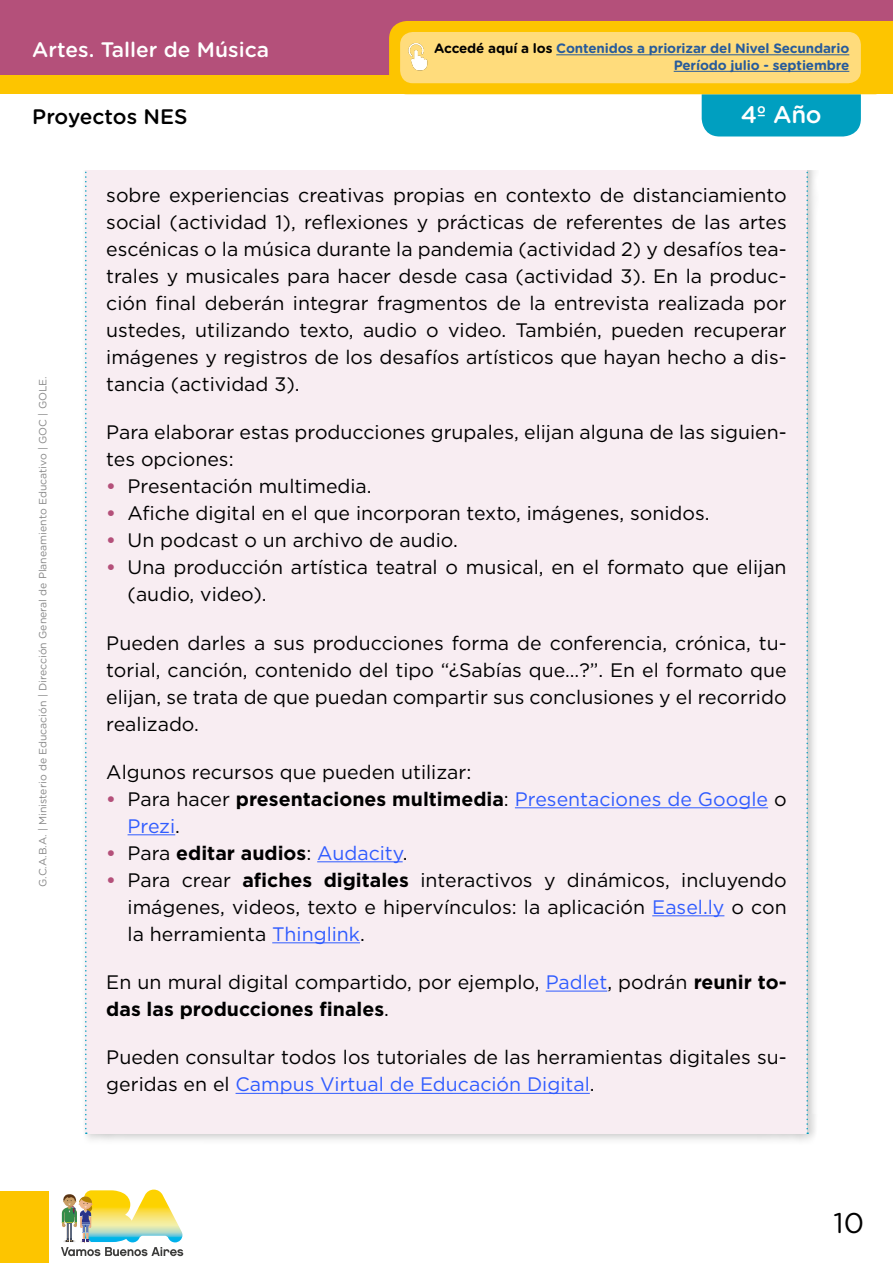
<style>
.page{position:relative;width:893px;height:1263px;background:#fff}
.page>*{position:absolute;margin:0;border:0;box-sizing:border-box;transform-origin:0 0}
.t1{font:28.5px "Gotham Rounded";color:#000}
.t2{font:500 24px "Gotham Rounded";color:#fff}
.t3{font:500 21px "Gotham Rounded";color:#fff}
.t4{font:500 21px "Gotham Rounded";color:#000}
.t5{font:19.5px/27px "Gotham";color:#000}
.t6{font:19.5px/27px "Gotham";letter-spacing:-.01em;color:#305cff}
.t7{font:700 19.5px "Gotham";color:#000}
.t8{font:700 13.5px/16.5px "Gotham Rounded";letter-spacing:-.01em;color:#275b9b;text-align:right}
.t9{font:10.5px "Gotham Rounded";color:#878787}
.s1{color:#000}
.s2{font-weight:700;color:#b4507a}
.s3{font-weight:700;color:#000}
.s4{color:#b4507a}
.s5{font-weight:400}
.s6{font-weight:400;color:#305cff}
.s7{font-weight:700}
.s8{color:#305cff}
</style>
<div class="page">
<div style="left:0;top:0;width:893px;height:78px;background:#b4507a"></div>
<div style="left:0;top:1191px;width:48px;height:72px;background:#fdc500"></div>
<svg style="left:61px;top:1189px;width:122px;height:67px"></svg>
<div style="left:0;top:75px;width:893px;height:19px;background:#fdc500"></div>
<svg style="left:389px;top:21px;width:504px;height:115px"></svg>
<div style="left:400px;top:32px;width:461px;height:51px;background:#ffdc7c;border-radius:13px"></div>
<img style="left:400px;top:33px;width:28px;height:48px">
<hr style="left:556px;top:54px;width:293px;height:1px;background:#275b9b">
<hr style="left:674px;top:71px;width:175px;height:1px;background:#275b9b">
<div style="left:80px;top:158px;width:738px;height:986px;background:#000;opacity:.22"></div>
<div style="left:85px;top:170px;width:723px;height:964px;background:#f8edf2"></div>
<hr style="left:515px;top:807px;width:253px;height:1px;background:#305cff">
<hr style="left:128px;top:834px;width:47px;height:1px;background:#305cff">
<hr style="left:317px;top:861px;width:86px;height:1px;background:#305cff">
<hr style="left:652px;top:915px;width:72px;height:1px;background:#305cff">
<hr style="left:272px;top:942px;width:88px;height:1px;background:#305cff">
<hr style="left:546px;top:990px;width:61px;height:1px;background:#305cff">
<hr style="left:236px;top:1093px;width:354px;height:1px;background:#305cff">
<div style="left:66px;top:155px;width:762px;height:15px;background:#fff"></div>
<p class="t3" style="left:32px;top:35px;width:238px">Artes. Taller de Música</p>
<p class="t4" style="left:32px;top:101px;width:157px">Proyectos NES</p>
<p class="t8" style="left:434px;top:40px;width:417px"><span class="s1">Accedé aquí a los</span> Contenidos a priorizar del Nivel Secundario<br>Período julio - septiembre</p>
<p class="t2" style="left:741px;top:97px;width:82px">4º Año</p>
<p class="t9" style="left:36px;top:887px;width:512px;rotate:-90deg">G.C.A.B.A. | Ministerio de Educación | Dirección General de Planeamiento Educativo | GOC | GOLE.</p>
<p class="t5" style="left:106px;top:181px;width:682px;text-align:justify">sobre experiencias creativas propias en contexto de distanciamiento social (actividad 1), reflexiones y prácticas de referentes de las artes escénicas o la música durante la pandemia (actividad 2) y desafíos tea&shy;trales y musicales para hacer desde casa (actividad 3). En la produc&shy;ción final deberán integrar fragmentos de la entrevista realizada por ustedes, utilizando texto, audio o video. También, pueden recuperar imágenes y registros de los desafíos artísticos que hayan hecho a dis&shy;tancia (actividad 3).</p>
<p class="t5" style="left:106px;top:418px;width:682px">Para elaborar estas producciones grupales, elijan alguna de las siguien&shy;tes opciones:</p>
<p class="t5" style="left:106px;top:472px;width:267px"><span class="s2">•</span> Presentación multimedia.</p>
<p class="t5" style="left:106px;top:499px;width:605px"><span class="s2">•</span> Afiche digital en el que incorporan texto, imágenes, sonidos.</p>
<p class="t5" style="left:106px;top:526px;width:353px"><span class="s2">•</span> Un podcast o un archivo de audio.</p>
<p class="t5" style="left:128px;top:553px;width:661px;text-indent:-21px"><span class="s2">•</span> Una producción artística teatral o musical, en el formato que elijan (audio, video).</p>
<p class="t5" style="left:106px;top:629px;width:682px;text-align:justify">Pueden darles a sus producciones forma de conferencia, crónica, tu&shy;torial, canción, contenido del tipo “¿Sabías que…?”. En el formato que elijan, se trata de que puedan compartir sus conclusiones y el recorrido realizado.</p>
<p class="t5" style="left:106px;top:758px;width:367px">Algunos recursos que pueden utilizar:</p>
<p class="t6" style="left:128px;top:785px;width:661px;text-indent:-21px"><span class="s2">•</span> <span class="s1">Para hacer</span> <span class="s3">presentaciones multimedia</span><span class="s1">:</span> Presentaciones de Google <span class="s1">o<br></span>Prezi<span class="s1">.</span></p>
<p class="t7" style="left:106px;top:840px;width:303px"><span class="s4">•</span> <span class="s5">Para</span> editar audios<span class="s5">:</span> <span class="s6">Audacity</span><span class="s5">.</span></p>
<p class="t5" style="left:128px;top:866px;width:661px;text-align:justify;text-indent:-21px"><span class="s2">•</span> Para crear <span class="s7">afiches digitales</span> interactivos y dinámicos, incluyendo imágenes, videos, texto e hipervínculos: la aplicación <span class="s8">Easel.ly</span> o con la herramienta <span class="s8">Thinglink</span>.</p>
<p class="t5" style="left:106px;top:968px;width:682px">En un mural digital compartido, por ejemplo, <span class="s8">Padlet</span>, podrán <span class="s7">reunir to&shy;das las producciones finales</span>.</p>
<p class="t5" style="left:106px;top:1043px;width:682px">Pueden consultar todos los tutoriales de las herramientas digitales su&shy;geridas en el <span class="s8">Campus Virtual de Educación Digital</span>.</p>
<h1 class="t1" style="left:833px;top:1203px;width:32px">10</h1>
</div>
